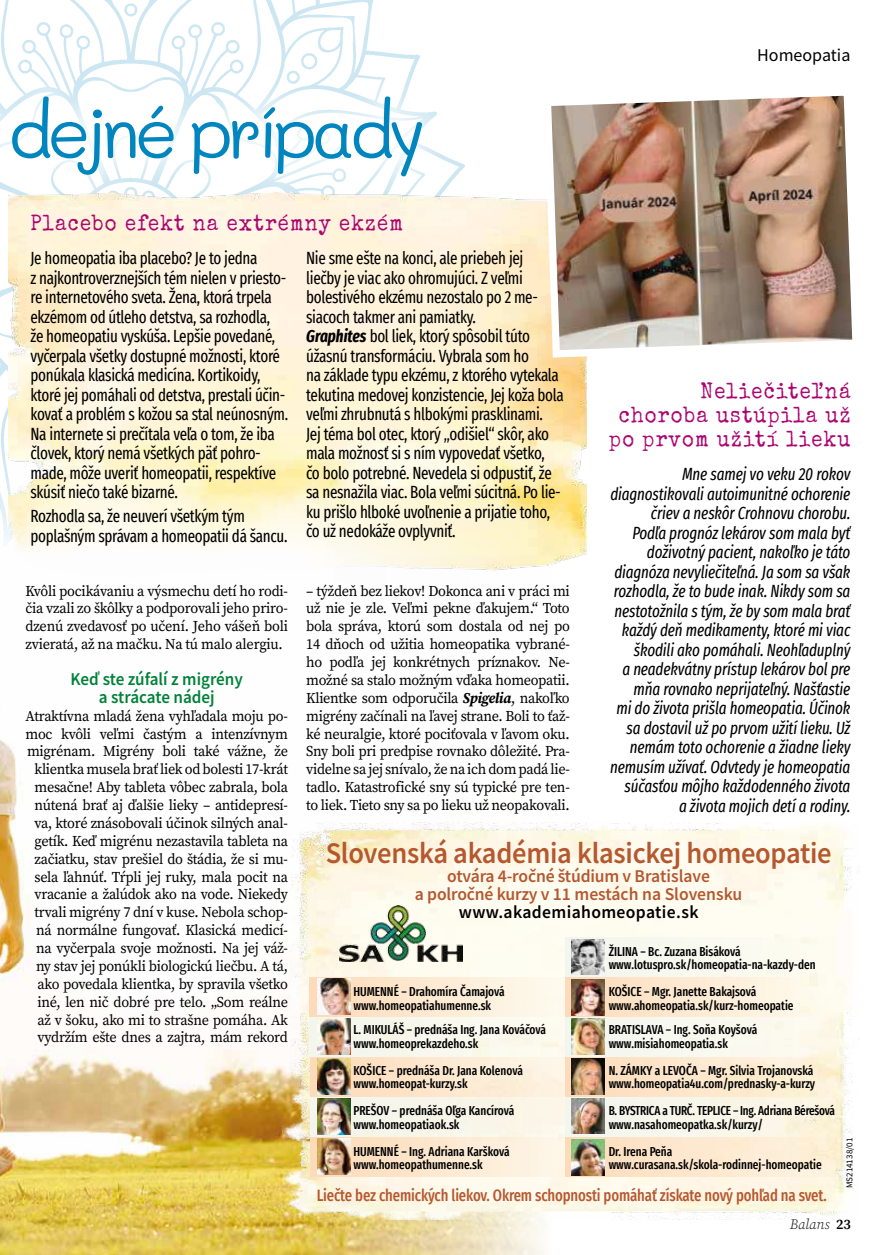
<style>
.page{position:relative;width:893px;height:1255px;background:#fff}
.page>*{position:absolute;margin:0;border:0;box-sizing:border-box;transform-origin:0 0}
.t1{font:70.5px "Mali";letter-spacing:-.08em;color:#0085be}
.t2{font:600 30px "Source Sans Pro";letter-spacing:-.01em;color:#b4582f;scale:.95 1}
.t3{font:22.5px/24px "Special Elite";letter-spacing:.06em;color:#ac0671;text-align:right;scale:.9 1}
.t4{font:600 18px/18px "Source Sans Pro";letter-spacing:-.01em;color:#b4582f;text-align:center}
.t5{font:600 18px/17.9px "Source Sans Pro";color:#008137;text-align:center;scale:.95 1}
.t6{font:600 18px "Source Sans Pro";letter-spacing:.02em;color:#000}
.t7{font:18px "Source Sans Pro";color:#000}
.t8{font:extra-condensed 17.25px/19.5px "Fira Sans";letter-spacing:-.02em;color:#000;scale:.95 1}
.t9{font:italic extra-condensed 17.25px/19.5px "Fira Sans";letter-spacing:-.01em;color:#000;text-align:right;scale:.95 1}
.t10{font:500 16.5px "Fira Sans Condensed";letter-spacing:-.01em;color:#b4582f;scale:.89 1}
.t11{font:15px/17.9px "Source Serif Pro";letter-spacing:-.02em;color:#000;text-align:justify;scale:.95 1}
.t12{font:italic 300 14.25px "Source Serif Pro";color:#000}
.t13{font:500 extra-condensed 12.75px/13.5px "Fira Sans";color:#000;scale:.96 1}
.t14{font:500 extra-condensed 12.75px/13.5px "Fira Sans";letter-spacing:-.02em;color:#000;scale:.95 1}
.t15{font:9px "Source Sans Pro";letter-spacing:.005em;color:#000}
.s1{font-weight:700;font-style:italic}
.s2{font-weight:600;font-style:normal}
</style>
<div class="page">
<img style="left:0;top:0;width:465px;height:427px">
<img style="left:9px;top:193px;width:578px;height:234px">
<img style="left:0;top:427px;width:587px;height:827px">
<div style="left:0;top:60px;width:453px;height:146px;background:#fff;opacity:.75"></div>
<img style="left:282px;top:822px;width:571px;height:397px">
<img style="left:339px;top:905px;width:123px;height:56px">
<div style="left:565px;top:976px;width:261px;height:40px;background:linear-gradient(to right,#f9d7b6,#fffdf0)"></div>
<svg style="left:591px;top:1056px;width:255px;height:40px;background:#fce9cf"></svg>
<svg style="left:591px;top:1136px;width:255px;height:40px;background:#fce9d0"></svg>
<div style="left:565px;top:1016px;width:273px;height:40px;background:#f3f6ef"></div>
<div style="left:565px;top:936px;width:273px;height:40px;background:#f3f6ef"></div>
<div style="left:565px;top:1096px;width:281px;height:40px;background:#f3f6ef"></div>
<img style="left:572px;top:979px;width:33px;height:36px">
<img style="left:572px;top:1018px;width:33px;height:36px">
<img style="left:572px;top:939px;width:33px;height:35px">
<img style="left:591px;top:1058px;width:14px;height:36px">
<img style="left:591px;top:1098px;width:14px;height:35px">
<img style="left:591px;top:1139px;width:14px;height:35px">
<svg style="left:310px;top:976px;width:261px;height:40px;background:#fcecd6"></svg>
<svg style="left:310px;top:1056px;width:281px;height:40px;background:#f5e0c8"></svg>
<svg style="left:310px;top:1136px;width:281px;height:40px;background:#f4e1c9"></svg>
<div style="left:310px;top:1016px;width:255px;height:40px;background:#f3f6ef"></div>
<div style="left:310px;top:1096px;width:281px;height:40px;background:#f3f6ef"></div>
<img style="left:317px;top:1018px;width:33px;height:36px">
<img style="left:317px;top:1058px;width:33px;height:36px">
<img style="left:317px;top:978px;width:33px;height:36px">
<img style="left:317px;top:1098px;width:33px;height:36px">
<img style="left:317px;top:1138px;width:33px;height:35px">
<img style="left:540px;top:95px;width:313px;height:266px">
<h1 class="t1" style="left:8px;top:96px;width:419px">dejné prípady</h1>
<h3 class="t3" style="left:31px;top:212px;width:415px">Placebo efekt na extrémny ekzém</h3>
<p class="t7" style="left:757px;top:48px;width:95px">Homeopatia</p>
<p class="t8" style="left:31px;top:248px;width:273px">Je homeopatia iba placebo? Je to jedna<br>z najkontroverznejších tém nielen v priesto&shy;re internetového sveta. Žena, ktorá trpela ekzémom od útleho detstva, sa rozhodla,<br>že homeopatiu vyskúša. Lepšie povedané, vyčerpala všetky dostupné možnosti, ktoré ponúkala klasická medicína. Kortikoidy, ktoré jej pomáhali od detstva, prestali účin&shy;kovať a problém s kožou sa stal neúnosným.<br>Na internete si prečítala veľa o tom, že iba človek, ktorý nemá všetkých päť pohro&shy;made, môže uveriť homeopatii, respektíve skúsiť niečo také bizarné.</p>
<p class="t8" style="left:31px;top:506px;width:272px">Rozhodla sa, že neuverí všetkým tým poplašným správam a homeopatii dá šancu.</p>
<p class="t11" style="left:26px;top:583px;width:278px">Kvôli pocikávaniu a výsmechu detí ho rodi&shy;čia vzali zo škôlky a podporovali jeho priro&shy;dzenú zvedavosť po učení. Jeho vášeň boli zvieratá, až na mačku. Na tú malo alergiu.</p>
<p class="t5" style="left:71px;top:670px;width:183px">Keď ste zúfalí z migrény a strácate nádej</p>
<p class="t11" style="left:26px;top:708px;width:278px;text-align:right">Atraktívna mladá žena vyhľadala moju po&shy;moc kvôli veľmi častým a intenzívnym migrénam. Migrény boli také vážne, že klientka musela brať liek od bolesti 17-krát mesačne! Aby tableta vôbec zabrala, bola nútená brať aj ďalšie lieky – antidepresí&shy;va, ktoré znásobovali účinok silných anal&shy;getík. Keď migrénu nezastavila tableta na začiatku, stav prešiel do štádia, že si mu&shy;sela ľahnúť. Tŕpli jej ruky, mala pocit na vracanie a žalúdok ako na vode. Niekedy trvali migrény 7 dní v kuse. Nebola schop&shy;ná normálne fungovať. Klasická medicí&shy;na vyčerpala svoje možnosti. Na jej váž&shy;ny stav jej ponúkli biologickú liečbu. A tá, ako povedala klientka, by spravila všetko iné, len nič dobré pre telo. „Som reálne až v šoku, ako mi to strašne pomáha. Ak vydržím ešte dnes a zajtra, mám rekord</p>
<p class="t8" style="left:306px;top:248px;width:273px">Nie sme ešte na konci, ale priebeh jej<br>liečby je viac ako ohromujúci. Z veľmi bolestivého ekzému nezostalo po 2 me&shy;siacoch takmer ani pamiatky.<br><span class="s1">Graphites</span> bol liek, ktorý spôsobil túto úžasnú transformáciu. Vybrala som ho<br>na základe typu ekzému, z ktorého vytekala tekutina medovej konzistencie, Jej koža bola veľmi zhrubnutá s hlbokými prasklinami.<br>Jej téma bol otec, ktorý „odišiel“ skôr, ako mala možnosť si s ním vypovedať všetko,<br>čo bolo potrebné. Nevedela si odpustiť, že sa nesnažila viac. Bola veľmi súcitná. Po lie&shy;ku prišlo hlboké uvoľnenie a prijatie toho, čo už nedokáže ovplyvniť.</p>
<p class="t11" style="left:306px;top:583px;width:279px">– týždeň bez liekov! Dokonca ani v práci mi už nie je zle. Veľmi pekne ďakujem.“ Toto bola správa, ktorú som dostala od nej po 14 dňoch od užitia homeopatika vybrané&shy;ho podľa jej konkrétnych príznakov. Ne&shy;možné sa stalo možným vďaka homeopatii.<br>Klientke som odporučila <span class="s1">Spigelia</span>, nakoľko migrény začínali na ľavej strane. Boli to ťaž&shy;ké neuralgie, ktoré pociťovala v ľavom oku.<br>Sny boli pri predpise rovnako dôležité. Pra&shy;videlne sa jej snívalo, že na ich dom padá lie&shy;tadlo. Katastrofické sny sú typické pre ten&shy;to liek. Tieto sny sa po lieku už neopakovali.</p>
<h3 class="t3" style="left:609px;top:379px;width:269px">Neliečiteľná choroba ustúpila už po prvom užití lieku</h3>
<p class="t9" style="left:610px;top:464px;width:254px">Mne samej vo veku 20 rokov diagnostikovali autoimunitné ochorenie čriev a neskôr Crohnovu chorobu.<br>Podľa prognóz lekárov som mala byť doživotný pacient, nakoľko je táto diagnóza nevyliečiteľná. Ja som sa však rozhodla, že to bude inak. Nikdy som sa nestotožnila s tým, že by som mala brať každý deň medikamenty, ktoré mi viac škodili ako pomáhali. Neohľaduplný<br>a neadekvátny prístup lekárov bol pre mňa rovnako neprijateľný. Našťastie<br>mi do života prišla homeopatia. Účinok sa dostavil už po prvom užití lieku. Už nemám toto ochorenie a žiadne lieky nemusím užívať. Odvtedy je homeopatia súčasťou môjho každodenného života<br>a života mojich detí a rodiny.</p>
<h2 class="t2" style="left:326px;top:838px;width:534px">Slovenská akadémia klasickej homeopatie</h2>
<p class="t4" style="left:415px;top:867px;width:329px">otvára 4-ročné štúdium v Bratislave<br>a polročné kurzy v 11 mestách na Slovensku</p>
<p class="t6" style="left:459px;top:903px;width:241px">www.akademiahomeopatie.sk</p>
<p class="t13" style="left:609px;top:943px;width:217px">ŽILINA – Bc. Zuzana Bisáková www.lotuspro.sk/homeopatia-na-kazdy-den</p>
<p class="t13" style="left:353px;top:984px;width:159px">HUMENNÉ – Drahomíra Čamajová www.homeopatiahumenne.sk</p>
<p class="t13" style="left:609px;top:984px;width:194px">KOŠICE – Mgr. Janette Bakajsová www.ahomeopatia.sk/kurz-homeopatie</p>
<p class="t13" style="left:609px;top:1022px;width:156px">BRATISLAVA – Ing. Soňa Koyšová www.misiahomeopatia.sk</p>
<p class="t13" style="left:353px;top:1022px;width:202px">L. MIKULÁŠ – prednáša Ing. Jana Kováčová www.homeoprekazdeho.sk</p>
<p class="t13" style="left:353px;top:1062px;width:178px">KOŠICE – prednáša Dr. Jana Kolenová www.homeopat-kurzy.sk</p>
<p class="t13" style="left:609px;top:1062px;width:217px">N. ZÁMKY a LEVOČA – Mgr. Silvia Trojanovská www.homeopatia4u.com/prednasky-a-kurzy</p>
<p class="t14" style="left:609px;top:1103px;width:240px">B. BYSTRICA a TURČ. TEPLICE – Ing. Adriana Bérešová www.nasahomeopatka.sk/kurzy/</p>
<p class="t13" style="left:609px;top:1143px;width:224px">Dr. Irena Peňa www.curasana.sk/skola-rodinnej-homeopatie</p>
<p class="t13" style="left:353px;top:1103px;width:169px">PREŠOV – prednáša Oľga Kancírová www.homeopatiaok.sk</p>
<p class="t13" style="left:353px;top:1143px;width:164px">HUMENNÉ – Ing. Adriana Karšková www.homeopathumenne.sk</p>
<p class="t15" style="left:846px;top:1188px;width:52px;rotate:-90deg">MS214138/01</p>
<p class="t10" style="left:317px;top:1181px;width:575px">Liečte bez chemických liekov. Okrem schopnosti pomáhať získate nový pohľad na svet.</p>
<p class="t12" style="left:790px;top:1215px;width:63px">Balans <span class="s2">23</span></p>
</div>
